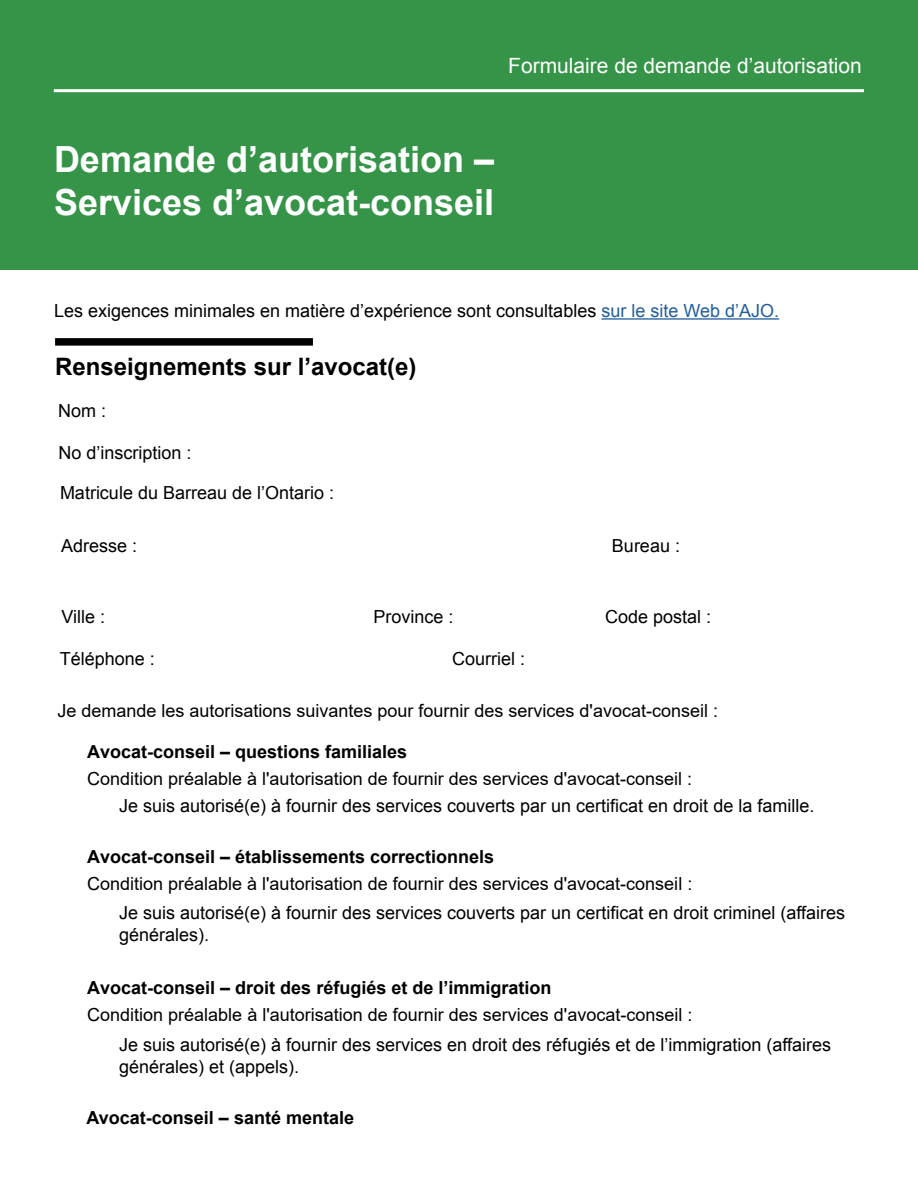
<style>
.page{position:relative;width:918px;height:1188px;background:#fff}
.page>*{position:absolute;margin:0;border:0;box-sizing:border-box;transform-origin:0 0}
.t1{font:700 36px/43.2px "Arial";color:#fff}
.t2{font:700 24px "Arial";color:#000}
.t3{font:21px "Arial";color:#fff}
.t4{font:18px/29.7px "Arial";color:#000}
.t5{font:700 18px "Arial";color:#000}
.s1{color:#215e9e}
</style>
<div class="page">
<div style="left:0;top:0;width:918px;height:270px;background:#359448"></div>
<hr style="left:54px;top:89px;width:810px;height:3px;background:#fff">
<hr style="left:601px;top:318px;width:178px;height:2px;background:#215e9e">
<div style="left:55px;top:338px;width:258px;height:8px;background:#000"></div>
<p class="t3" style="left:508px;top:52px;width:355px">Formulaire de demande d’autorisation</p>
<h1 class="t1" style="left:54px;top:138px;width:442px">Demande d’autorisation –<br>Services d’avocat-conseil</h1>
<p class="t4" style="left:54px;top:296px;width:727px">Les exigences minimales en matière d’expérience sont consultables <span class="s1">sur le site Web d’AJO.</span></p>
<h2 class="t2" style="left:55px;top:351px;width:363px">Renseignements sur l’avocat(e)</h2>
<p class="t4" style="left:58px;top:396px;width:50px">Nom :</p>
<p class="t4" style="left:58px;top:438px;width:135px">No d’inscription :</p>
<p class="t4" style="left:60px;top:478px;width:276px">Matricule du Barreau de l’Ontario :</p>
<p class="t4" style="left:61px;top:531px;width:78px">Adresse :</p>
<p class="t4" style="left:612px;top:531px;width:70px">Bureau :</p>
<p class="t4" style="left:61px;top:602px;width:45px">Ville :</p>
<p class="t4" style="left:374px;top:602px;width:82px">Province :</p>
<p class="t4" style="left:605px;top:602px;width:108px">Code postal :</p>
<p class="t4" style="left:60px;top:644px;width:97px">Téléphone :</p>
<p class="t4" style="left:452px;top:644px;width:75px">Courriel :</p>
<p class="t4" style="left:57px;top:696px;width:662px">Je demande les autorisations suivantes pour fournir des services d'avocat-conseil :</p>
<p class="t5" style="left:87px;top:739px;width:322px">Avocat-conseil – questions familiales</p>
<p class="t4" style="left:119px;top:765px;width:697px;line-height:27px;text-indent:-32px">Condition préalable à l'autorisation de fournir des services d'avocat-conseil :<br>Je suis autorisé(e) à fournir des services couverts par un certificat en droit de la famille.</p>
<p class="t5" style="left:87px;top:844px;width:409px">Avocat-conseil – établissements correctionnels</p>
<p class="t4" style="left:119px;top:868px;width:727px;text-indent:-32px">Condition préalable à l'autorisation de fournir des services d'avocat-conseil :<br>Je suis autorisé(e) à fournir des services couverts par un certificat en droit criminel (affaires</p>
<p class="t4" style="left:119px;top:920px;width:92px">générales).</p>
<p class="t5" style="left:87px;top:976px;width:466px">Avocat-conseil – droit des réfugiés et de l’immigration</p>
<p class="t4" style="left:119px;top:1000px;width:713px;text-indent:-32px">Condition préalable à l'autorisation de fournir des services d'avocat-conseil :<br>Je suis autorisé(e) à fournir des services en droit des réfugiés et de l’immigration (affaires</p>
<p class="t4" style="left:119px;top:1052px;width:182px">générales) et (appels).</p>
<p class="t5" style="left:87px;top:1106px;width:269px">Avocat-conseil – santé mentale</p>
</div>
